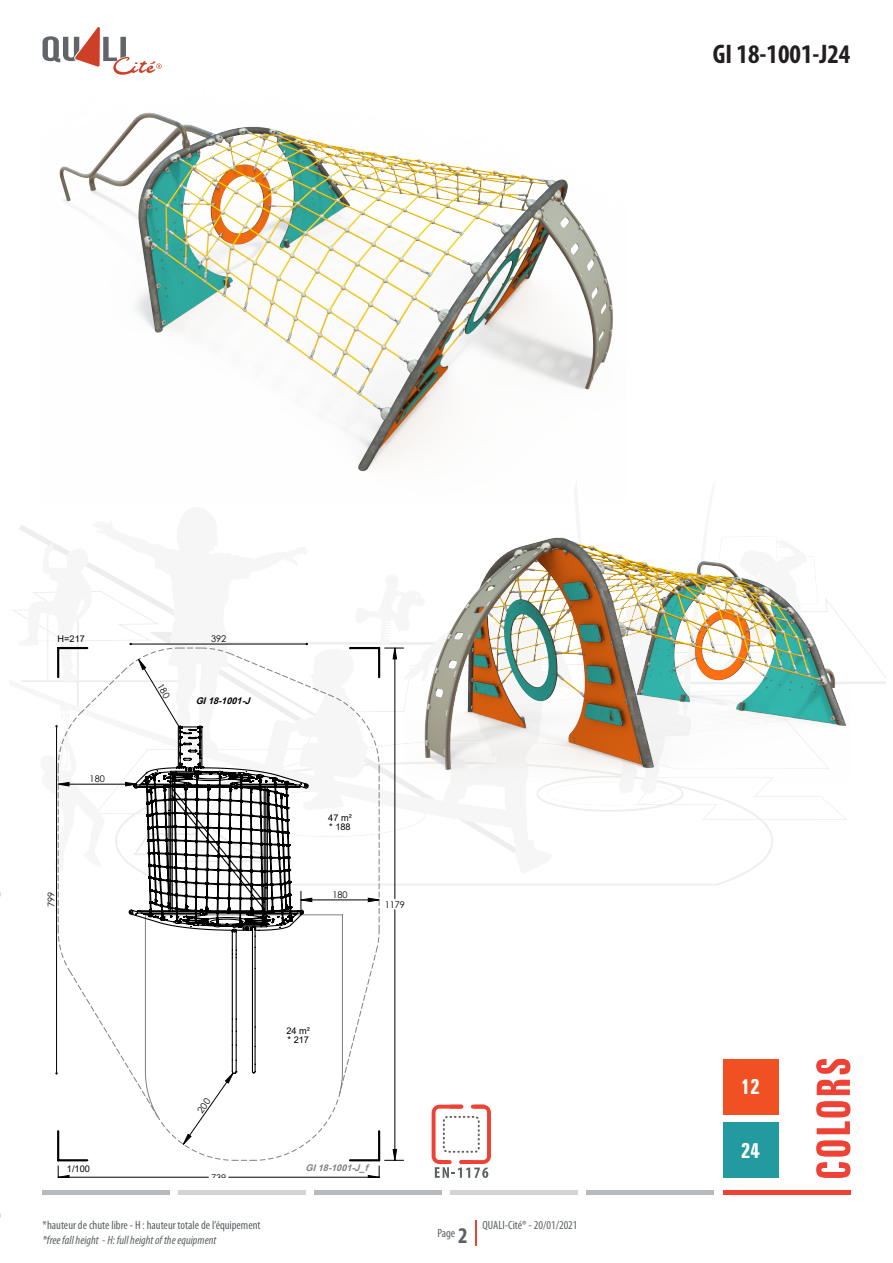
<style>
.page{position:relative;width:893px;height:1263px;background:#fff}
.page>*{position:absolute;margin:0;border:0;box-sizing:border-box;transform-origin:0 0}
.t1{font:700 condensed 27px "Myriad Pro";color:#231f20}
.t2{font:700 extra-condensed 21px "Zurich BT";color:#fff}
.t3{font:condensed 12px "Myriad Pro";color:#5b6064}
.t4{font:italic condensed 12px "Myriad Pro";color:#5b6064}
.t5{font:9.15px/9.1px "Arial";color:#000}
.t6{font:9.15px "Century Gothic";color:#000}
.t7{font:italic 700 9.15px "Arial";color:#808080}
.t8{font:italic 700 9.15px "Arial";color:#000}
.s1{font-weight:700;font-size:22.5px}
</style>
<div class="page">
<hr style="left:43px;top:1191px;width:127px;height:4px;background:#b7babd">
<hr style="left:179px;top:1191px;width:127px;height:4px;background:#d3d4d6">
<hr style="left:451px;top:1191px;width:127px;height:4px;background:#d3d4d6">
<hr style="left:315px;top:1191px;width:127px;height:4px;background:#b7babd">
<hr style="left:587px;top:1191px;width:127px;height:4px;background:#b7babd">
<svg style="left:816px;top:1059px;width:34px;height:119px"></svg>
<hr style="left:723px;top:1191px;width:127px;height:4px;background:#ee4237">
<svg style="left:475px;top:1220px;width:1px;height:26px"></svg>
<svg style="left:43px;top:27px;width:119px;height:45px"></svg>
<img style="left:59px;top:72px;width:554px;height:430px">
<svg style="left:432px;top:1105px;width:59px;height:73px"></svg>
<hr style="left:471px;top:1105px;width:14px;height:3px;background:#ee4237;border-radius:2px">
<hr style="left:449px;top:1105px;width:14px;height:3px;background:#ee4237;border-radius:2px">
<hr style="left:459px;top:1160px;width:14px;height:4px;background:#ee4237;border-radius:2px">
<hr style="left:437px;top:1160px;width:15px;height:4px;background:#ee4237;border-radius:2px">
<img style="left:404px;top:502px;width:446px;height:280px">
<div style="left:723px;top:1123px;width:55px;height:55px;background:#239aa0"></div>
<div style="left:723px;top:1059px;width:55px;height:55px;background:#f15122"></div>
<svg style="left:55px;top:647px;width:349px;height:531px"></svg>
<p class="t1" style="left:713px;top:37px;width:139px">GI 18-1001-J24</p>
<p class="t5" style="left:58px;top:634px;width:29px">H=217</p>
<p class="t6" style="left:211px;top:632px;width:17px">392</p>
<p class="t6" style="left:90px;top:772px;width:17px">180</p>
<p class="t6" style="left:45px;top:907px;width:17px;rotate:-90deg">799</p>
<p class="t8" style="left:196px;top:694px;width:59px">GI18-1001-J</p>
<p class="t5" style="left:328px;top:813px;width:25px">47 m² * 188</p>
<p class="t6" style="left:332px;top:888px;width:17px">180</p>
<p class="t6" style="left:385px;top:898px;width:22px">1179</p>
<p class="t5" style="left:287px;top:1026px;width:25px">24 m² * 217</p>
<p class="t5" style="left:67px;top:1164px;width:24px">1/100</p>
<p class="t6" style="left:211px;top:1171px;width:17px">739</p>
<p class="t7" style="left:306px;top:1161px;width:67px">GI18-1001-J_f</p>
<p class="t3" style="left:43px;top:1218px;width:220px">*hauteur de chute libre - H : hauteur totale de l’équipement</p>
<p class="t4" style="left:43px;top:1233px;width:175px">*free fall height - H: full height of the equipment</p>
<p class="t3" style="left:437px;top:1226px;width:32px">Page <span class="s1">2</span></p>
<p class="t3" style="left:482px;top:1218px;width:97px">QUALI-Cité® - 20/01/2021</p>
<p class="t2" style="left:741px;top:1075px;width:20px">12</p>
<p class="t2" style="left:741px;top:1139px;width:20px">24</p>
</div>
